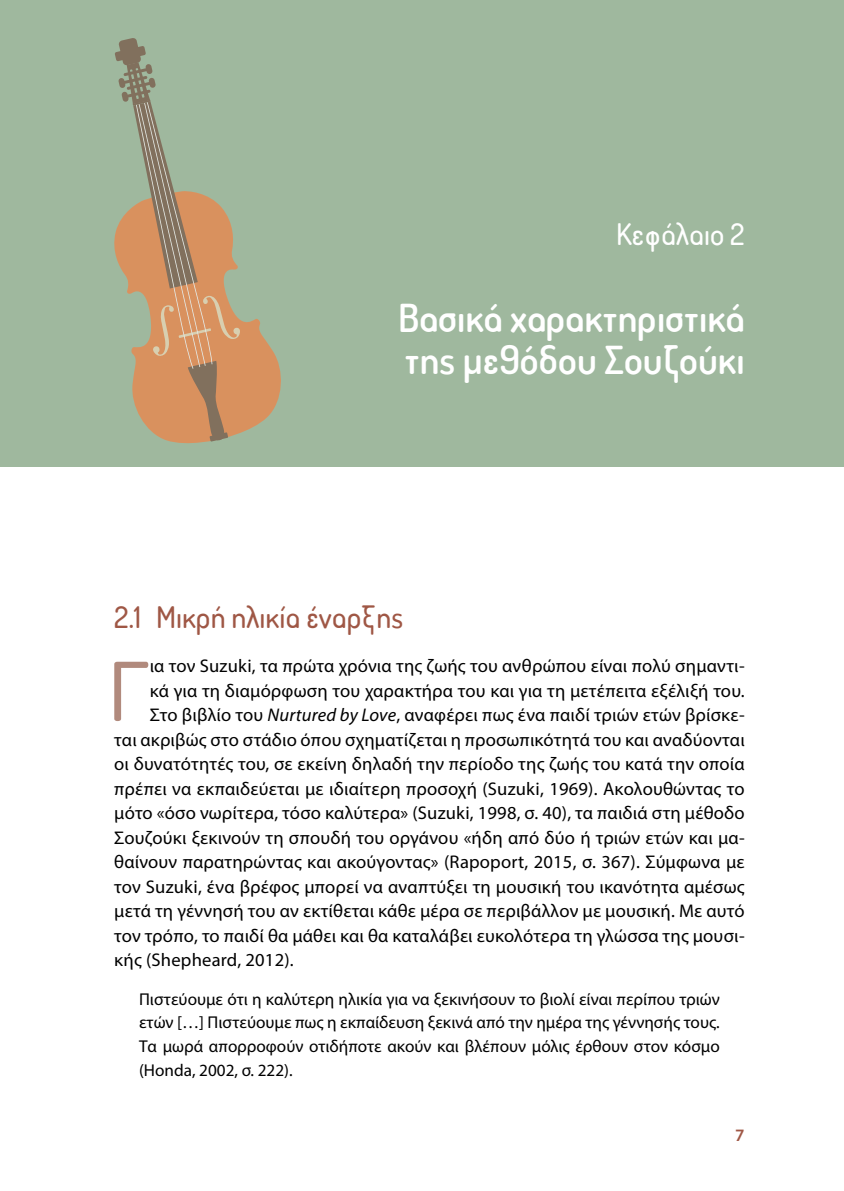
<style>
.page{position:relative;width:844px;height:1191px;background:#fff}
.page>*{position:absolute;margin:0;border:0;box-sizing:border-box;transform-origin:0 0}
.t1{font:500 81.2px "Aka Acid Dosis";color:#b18a7d}
.t2{font:600 38.5px/42px "Aka Acid Dosis";color:#fff}
.t3{font:500 29.75px "Aka Acid Dosis";color:#9f5745}
.t4{font:500 29.75px "Aka Acid Dosis";color:#fff}
.t5{font:18.38px "Myriad Pro";letter-spacing:.01em;color:#000}
.t6{font:600 17.5px "Myriad Pro";color:#9f5745}
.t7{font:17.15px/23.6px "Myriad Pro";color:#000;text-align:justify}
.s1{font-style:italic}
</style>
<div class="page">
<div style="left:0;top:0;width:843px;height:467px;background:#9fb89e"></div>
<svg style="left:114px;top:236px;width:167px;height:208px"></svg>
<svg style="left:115px;top:38px;width:125px;height:404px"></svg>
<h3 class="t4" style="left:616px;top:214px;width:130px">Kεφάλαιο 2</h3>
<h2 class="t2" style="left:398px;top:296px;width:348px">Βασικά χαρακτηριστικά της μεθόδου Σουζούκι</h2>
<h3 class="t3" style="left:114px;top:597px;width:290px">2.1 Μικρή ηλικία έναρξης</h3>
<h1 class="t1" style="left:108px;top:638px;width:42px">Γ</h1>
<p class="t5" style="left:150px;top:654px;width:596px">ια τον Suzuki, τα πρώτα χρόνια της ζωής του ανθρώπου είναι πολύ σημαντι-</p>
<p class="t5" style="left:150px;top:679px;width:596px">κά για τη διαμόρφωση του χαρακτήρα του και για τη μετέπειτα εξέλιξή του.</p>
<p class="t5" style="left:150px;top:703px;width:596px">Στο βιβλίο του <span class="s1">Nurtured by Love</span>, αναφέρει πως ένα παιδί τριών ετών βρίσκε-</p>
<p class="t5" style="left:114px;top:728px;width:631px">ται ακριβώς στο στάδιο όπου σχηματίζεται η προσωπικότητά του και αναδύονται</p>
<p class="t5" style="left:114px;top:752px;width:631px">οι δυνατότητές του, σε εκείνη δηλαδή την περίοδο της ζωής του κατά την οποία</p>
<p class="t5" style="left:114px;top:777px;width:631px">πρέπει να εκπαιδεύεται με ιδιαίτερη προσοχή (Suzuki, 1969). Ακολουθώντας το</p>
<p class="t5" style="left:114px;top:801px;width:631px">μότο «όσο νωρίτερα, τόσο καλύτερα» (Suzuki, 1998, σ. 40), τα παιδιά στη μέθοδο</p>
<p class="t5" style="left:114px;top:826px;width:631px">Σουζούκι ξεκινούν τη σπουδή του οργάνου «ήδη από δύο ή τριών ετών και μα-</p>
<p class="t5" style="left:114px;top:850px;width:631px">θαίνουν παρατηρώντας και ακούγοντας» (Rapoport, 2015, σ. 367). Σύμφωνα με</p>
<p class="t5" style="left:114px;top:875px;width:631px">τον Suzuki, ένα βρέφος μπορεί να αναπτύξει τη μουσική του ικανότητα αμέσως</p>
<p class="t5" style="left:114px;top:899px;width:631px">μετά τη γέννησή του αν εκτίθεται κάθε μέρα σε περιβάλλον με μουσική. Με αυτό</p>
<p class="t5" style="left:114px;top:924px;width:631px">τον τρόπο, το παιδί θα μάθει και θα καταλάβει ευκολότερα τη γλώσσα της μουσι-</p>
<p class="t5" style="left:114px;top:948px;width:181px">κής (Shepheard, 2012).</p>
<p class="t7" style="left:139px;top:986px;width:582px">Πιστεύουμε ότι η καλύτερη ηλικία για να ξεκινήσουν το βιολί είναι περίπου τριών ετών […] Πιστεύουμε πως η εκπαίδευση ξεκινά από την ημέρα της γέννησής τους.<br>Τα μωρά απορροφούν οτιδήποτε ακούν και βλέπουν μόλις έρθουν στον κόσμο (Honda, 2002, σ. 222).</p>
<p class="t6" style="left:735px;top:1124px;width:11px">7</p>
</div>
